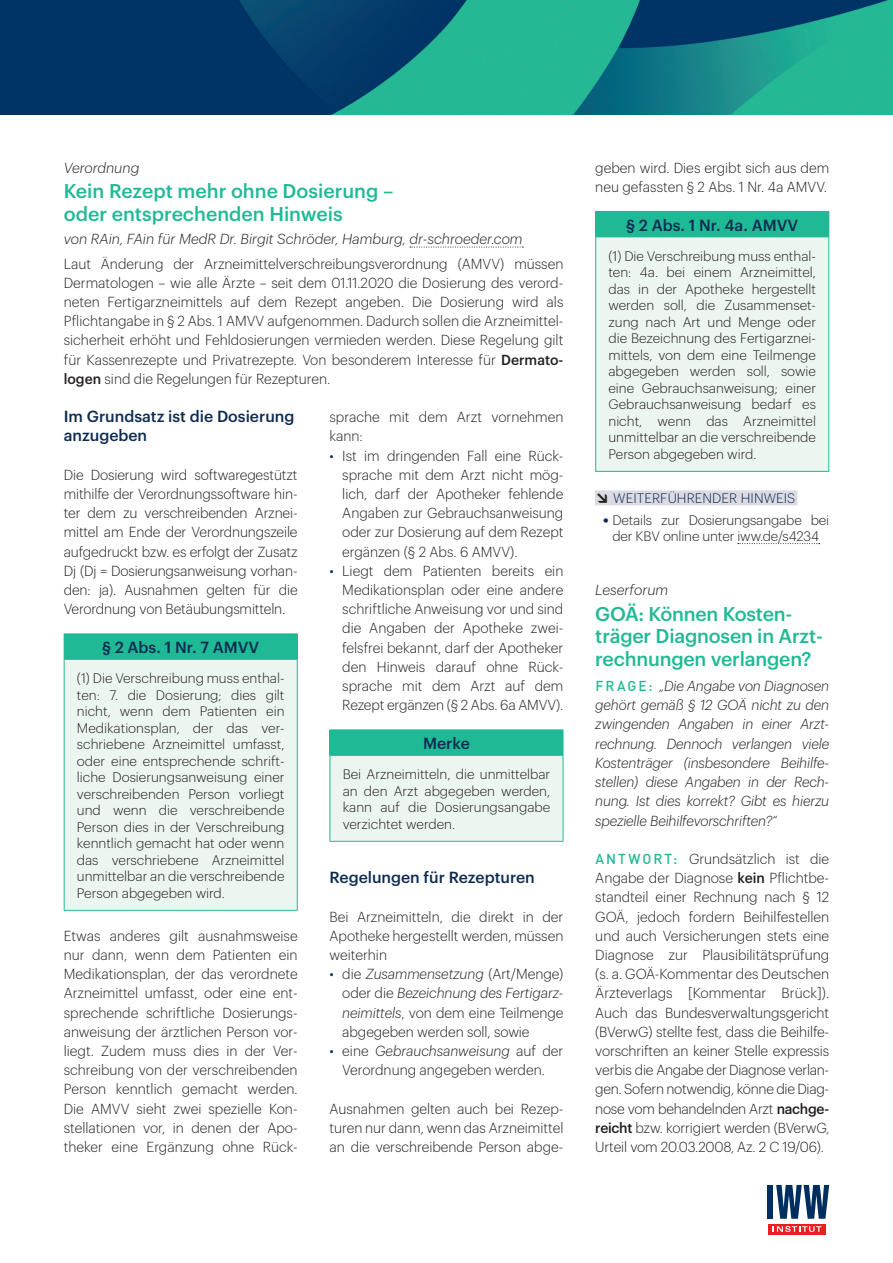
<style>
.page{position:relative;width:893px;height:1263px;background:#fff}
.page>*{position:absolute;margin:0;border:0;box-sizing:border-box;transform-origin:0 0}
.h0__Titel{font:500 19.5px/22.5px "Graphik";letter-spacing:-.01em;color:#20b995}
.z0__Zwischentitel-1{font:500 15.75px/19.2px "Graphik";color:#0d2b51}
.kh0__Kasten_Titel{font:500 15.75px "Graphik";color:#0d2b51}
.g0__Grundtext{font:300 14.25px/19.2px "Graphik";color:#231f20;text-align:justify}
.v0__Vortext_Lead{font:300 14.25px/19.2px "Graphik";color:#231f20}
.v0__Vortext_Lead-2{font:italic 300 14.25px/19.2px "Graphik";letter-spacing:-.01em;color:#231f20;text-align:justify}
.a0__Autor{font:italic 300 14.25px "Graphik";color:#231f20}
.d0__Dachzeile{font:italic 300 14.25px "Graphik";color:#231f20}
.kg0__Kasten__Grundte{font:300 13.5px/16.5px "Graphik";color:#231f20;text-align:justify}
.t1{font:300 13.5px "Graphik";letter-spacing:.005em;color:#0d2b51}
.s1{font-weight:500}
.s2{color:#0d2b51}
.s3{font-style:italic}
.s4{font-family:"DIN Pro";font-weight:900;color:#231f20}
.s5{font-family:"DIN Pro";font-weight:500;color:#0d2b51}
.s6{font-family:"DIN Pro";font-weight:500;font-style:normal;color:#20b995}
.s7{font-family:"DIN Pro";font-weight:500;color:#20b995}
</style>
<div class="page">
<img style="left:0;top:0;width:893px;height:115px">
<div style="left:768px;top:1224px;width:57px;height:10px;background:#ee1d23"></div>
<svg style="left:773px;top:1226px;width:48px;height:6px"></svg>
<div style="left:768px;top:1185px;width:5px;height:34px;background:#002e5e"></div>
<svg style="left:776px;top:1185px;width:53px;height:34px"></svg>
<svg style="left:410px;top:247px;width:113px;height:1px"></svg>
<div style="left:64px;top:634px;width:233px;height:25px;background:#20b995"></div>
<div style="left:64px;top:659px;width:233px;height:251px;background:#ecf6f1"></div>
<hr style="left:64px;top:633px;width:234px;height:1px;background:#20b995">
<svg style="left:297px;top:634px;width:1px;height:25px"></svg>
<hr style="left:64px;top:659px;width:234px;height:1px;background:#20b995">
<hr style="left:64px;top:660px;width:1px;height:250px;background:#20b995">
<hr style="left:297px;top:660px;width:1px;height:250px;background:#20b995">
<hr style="left:64px;top:910px;width:234px;height:1px;background:#20b995">
<div style="left:330px;top:730px;width:233px;height:25px;background:#20b995"></div>
<div style="left:330px;top:755px;width:233px;height:86px;background:#ecf6f1"></div>
<hr style="left:330px;top:729px;width:233px;height:1px;background:#20b995">
<svg style="left:563px;top:730px;width:1px;height:25px"></svg>
<hr style="left:330px;top:755px;width:233px;height:1px;background:#20b995">
<hr style="left:330px;top:756px;width:1px;height:85px;background:#20b995">
<hr style="left:563px;top:756px;width:1px;height:85px;background:#20b995">
<hr style="left:330px;top:841px;width:233px;height:1px;background:#20b995">
<div style="left:595px;top:490px;width:202px;height:15px;background:#dadbe3"></div>
<svg style="left:738px;top:543px;width:82px;height:1px"></svg>
<div style="left:596px;top:211px;width:233px;height:26px;background:#20b995"></div>
<div style="left:596px;top:237px;width:233px;height:234px;background:#ecf6f1"></div>
<hr style="left:595px;top:211px;width:234px;height:1px;background:#20b995">
<svg style="left:595px;top:212px;width:1px;height:24px"></svg>
<hr style="left:595px;top:236px;width:234px;height:1px;background:#20b995">
<hr style="left:595px;top:237px;width:1px;height:234px;background:#20b995">
<hr style="left:828px;top:237px;width:1px;height:234px;background:#20b995">
<hr style="left:595px;top:471px;width:234px;height:1px;background:#20b995">
<p class="d0__Dachzeile" style="left:64px;top:157px;width:77px">Verordnung</p>
<p class="h0__Titel" style="left:64px;top:178px;width:331px">Kein Rezept mehr ohne Dosierung – oder entsprechenden Hinweis</p>
<p class="a0__Autor" style="left:64px;top:228px;width:460px">von RAin, FAin für MedR Dr. Birgit Schröder, Hamburg, dr-schroeder.com</p>
<p class="v0__Vortext_Lead" style="left:64px;top:253px;width:501px">Laut Änderung der Arzneimittelverschreibungsverordnung (AMVV) müssen Dermatologen – wie alle Ärzte – seit dem 01.11.2020 die Dosierung des verord&shy;neten Fertigarzneimittels auf dem Rezept angeben. Die Dosierung wird als Pflichtangabe in § 2 Abs. 1 AMVV aufgenommen. Dadurch sollen die Arzneimittel&shy;sicherheit erhöht und Fehldosierungen vermieden werden. Diese Regelung gilt für Kassenrezepte und Privatrezepte. Von besonderem Interesse für <span class="s1">Dermato&shy;logen</span> sind die Regelungen für Rezepturen.</p>
<p class="z0__Zwischentitel-1" style="left:64px;top:406px;width:232px">Im Grundsatz ist die Dosierung anzugeben</p>
<p class="v0__Vortext_Lead" style="left:64px;top:464px;width:235px;text-align:justify">Die Dosierung wird softwaregestützt mithilfe der Verordnungssoftware hin&shy;ter dem zu verschreibenden Arznei&shy;mittel am Ende der Verordnungszeile aufgedruckt bzw. es erfolgt der Zusatz Dj (Dj = Dosierungsanweisung vorhan&shy;den: ja). Ausnahmen gelten für die Verordnung von Betäubungsmitteln.</p>
<p class="kh0__Kasten_Titel" style="left:102px;top:635px;width:159px">§ 2 Abs. 1 Nr. 7 AMVV</p>
<p class="kg0__Kasten__Grundte" style="left:77px;top:669px;width:209px;text-align:left">(1) Die Verschreibung muss enthal&shy;ten: 7. die Dosierung; dies gilt nicht, wenn dem Patienten ein<br>Medikationsplan, der das ver&shy;schriebene Arzneimittel umfasst, oder eine entsprechende schrift&shy;liche Dosierungsanweisung einer verschreibenden Person vorliegt und wenn die verschreibende<br>Person dies in der Verschreibung kenntlich gemacht hat oder wenn das verschriebene Arzneimittel unmittelbar an die verschreibende<br>Person abgegeben wird.</p>
<p class="g0__Grundtext" style="left:64px;top:925px;width:235px;text-align:left">Etwas anderes gilt ausnahmsweise nur dann, wenn dem Patienten ein Medikationsplan, der das verordnete Arzneimittel umfasst, oder eine ent&shy;sprechende schriftliche Dosierungs&shy;anweisung der ärztlichen Person vor&shy;liegt. Zudem muss dies in der Ver&shy;schreibung von der verschreibenden Person kenntlich gemacht werden.<br>Die AMVV sieht zwei spezielle Kon&shy;stellationen vor, in denen der Apo&shy;theker eine Ergänzung ohne Rück-</p>
<p class="g0__Grundtext" style="left:330px;top:406px;width:235px">sprache mit dem Arzt vornehmen kann:</p>
<p class="g0__Grundtext" style="left:342px;top:445px;width:223px;text-indent:-13px"><span class="s2">•</span> Ist im dringenden Fall eine Rück&shy;sprache mit dem Arzt nicht mög&shy;lich, darf der Apotheker fehlende Angaben zur Gebrauchsanweisung oder zur Dosierung auf dem Rezept ergänzen (§ 2 Abs. 6 AMVV).</p>
<p class="g0__Grundtext" style="left:342px;top:560px;width:223px;text-align:left;text-indent:-13px"><span class="s2">•</span> Liegt dem Patienten bereits ein<br>Medikationsplan oder eine andere schriftliche Anweisung vor und sind die Angaben der Apotheke zwei&shy;felsfrei bekannt, darf der Apotheker den Hinweis darauf ohne Rück&shy;sprache mit dem Arzt auf dem<br>Rezept ergänzen (§ 2 Abs. 6a AMVV).</p>
<p class="kh0__Kasten_Titel" style="left:423px;top:731px;width:48px">Merke</p>
<p class="kg0__Kasten__Grundte" style="left:343px;top:765px;width:209px">Bei Arzneimitteln, die unmittelbar an den Arzt abgegeben werden, kann auf die Dosierungsangabe verzichtet werden.</p>
<p class="z0__Zwischentitel-1" style="left:330px;top:866px;width:207px">Regelungen für Rezepturen</p>
<p class="g0__Grundtext" style="left:330px;top:906px;width:235px">Bei Arzneimitteln, die direkt in der Apotheke hergestellt werden, müssen weiterhin</p>
<p class="g0__Grundtext" style="left:342px;top:963px;width:223px;text-indent:-13px"><span class="s2">•</span> die <span class="s3">Zusammensetzung</span> (Art/Menge) oder die <span class="s3">Bezeichnung des Fertigarz&shy;neimittels</span>, von dem eine Teilmenge abgegeben werden soll, sowie</p>
<p class="g0__Grundtext" style="left:330px;top:1040px;width:235px;text-align:center"><span class="s2">•</span> eine <span class="s3">Gebrauchsanweisung</span> auf der<br>Verordnung angegeben werden.</p>
<p class="g0__Grundtext" style="left:330px;top:1098px;width:235px">Ausnahmen gelten auch bei Rezep&shy;turen nur dann, wenn das Arzneimittel an die verschreibende Person abge-</p>
<p class="g0__Grundtext" style="left:595px;top:157px;width:235px">geben wird. Dies ergibt sich aus dem neu gefassten § 2 Abs. 1 Nr. 4a AMVV.</p>
<p class="kh0__Kasten_Titel" style="left:626px;top:213px;width:174px">§ 2 Abs. 1 Nr. 4a. AMVV</p>
<p class="kg0__Kasten__Grundte" style="left:608px;top:246px;width:209px">(1) Die Verschreibung muss enthal&shy;ten: 4a. bei einem Arzneimittel, das in der Apotheke hergestellt werden soll, die Zusammenset&shy;zung nach Art und Menge oder die Bezeichnung des Fertigarznei&shy;mittels, von dem eine Teilmenge abgegeben werden soll, sowie eine Gebrauchsanweisung; einer Gebrauchsanweisung bedarf es nicht, wenn das Arzneimittel unmittelbar an die verschreibende Person abgegeben wird.</p>
<p class="t1" style="left:595px;top:488px;width:202px"><span class="s4">↘</span> WEITERFÜHRENDER HINWEIS</p>
<p class="kg0__Kasten__Grundte" style="left:603px;top:511px;width:228px;line-height:15.8px;text-align:center"><span class="s5">•</span> Details zur Dosierungsangabe bei der KBV online unter iww.de/s4234</p>
<p class="d0__Dachzeile" style="left:595px;top:579px;width:74px">Leserforum</p>
<p class="h0__Titel" style="left:595px;top:600px;width:229px">GOÄ: Können Kosten&shy;träger Diagnosen in Arzt&shy;rechnungen verlangen?</p>
<p class="v0__Vortext_Lead-2" style="left:595px;top:675px;width:235px"><span class="s6">FR AGE:</span> „Die Angabe von Diagnosen gehört gemäß § 12 GOÄ nicht zu den zwingenden Angaben in einer Arzt&shy;rechnung. Dennoch verlangen viele Kostenträger (insbesondere Beihilfe&shy;stellen) diese Angaben in der Rech&shy;nung. Ist dies korrekt? Gibt es hierzu spezielle Beihilfevorschriften?“</p>
<p class="g0__Grundtext" style="left:595px;top:848px;width:235px"><span class="s7">A NT WORT:</span> Grundsätzlich ist die Angabe der Diagnose <span class="s1">kein</span> Pflichtbe&shy;standteil einer Rechnung nach § 12<br>GOÄ, jedoch fordern Beihilfestellen und auch Versicherungen stets eine Diagnose zur Plausibilitätsprüfung (s. a. GOÄ-Kommentar des Deutschen Ärzteverlags [Kommentar Brück]).<br>Auch das Bundesverwaltungsgericht (BVerwG) stellte fest, dass die Beihilfe&shy;vorschriften an keiner Stelle expressis verbis die Angabe der Diagnose verlan&shy;gen. Sofern notwendig, könne die Diag&shy;nose vom behandelnden Arzt <span class="s1">nachge&shy;reicht</span> bzw. korrigiert werden (BVerwG, Urteil vom 20.03.2008, Az. 2 C 19/06).</p>
</div>
